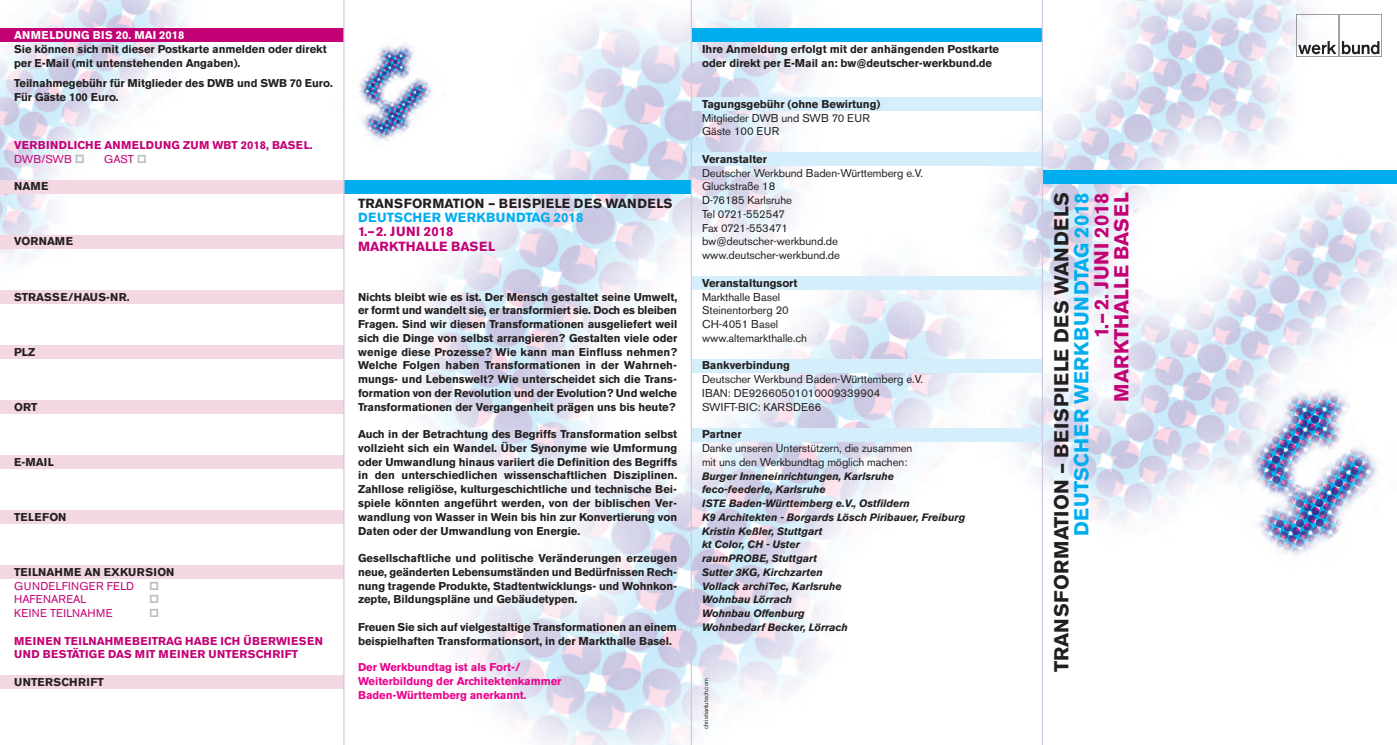
<style>
.page{position:relative;width:1397px;height:745px;background:#fff}
.page>*{position:absolute;margin:0;border:0;box-sizing:border-box;transform-origin:0 0}
.t1{font:700 20px "Akzidenz Grotesk BE";letter-spacing:.02em;color:#231f20}
.t2{font:700 20px/20px "Akzidenz Grotesk BE";color:#c30175;text-align:right}
.t3{font:700 20px "Akzidenz Grotesk BE";letter-spacing:.01em;color:#00aeef}
.t4{font:700 13.12px "Akzidenz Grotesk BE";letter-spacing:.02em;color:#231f20}
.t5{font:700 13.12px/14.1px "Akzidenz Grotesk BE";color:#c30175}
.t6{font:700 13.12px "Akzidenz Grotesk BE";letter-spacing:.02em;color:#00aeef}
.t7{font:700 11.25px/13.8px "Akzidenz Grotesk BE";letter-spacing:-.005em;color:#231f20}
.t8{font:11.25px/13.8px "Akzidenz Grotesk BE";letter-spacing:-.005em;color:#231f20}
.t9{font:700 11.25px/13.8px "Akzidenz Grotesk BE";letter-spacing:.04em;color:#c30175}
.t10{font:700 11.25px/13.8px "Akzidenz Grotesk BE";letter-spacing:-.005em;color:#ed028c}
.t11{font:11.25px/13.8px "Akzidenz Grotesk BE";letter-spacing:.02em;color:#c30175}
.t12{font:700 11.25px "Akzidenz Grotesk BE";letter-spacing:.01em;color:#fff}
.t13{font:700 11.25px "Akzidenz Grotesk BE";letter-spacing:.02em;color:#231f20}
.t14{font:700 11.25px "Akzidenz Grotesk BE";letter-spacing:.04em;color:#231f20}
.t15{font:italic 700 10.62px/13.8px "Akzidenz Grotesk BE";letter-spacing:-.01em;color:#231f20}
.t16{font:6.25px "Akzidenz Grotesk BE";color:#231f20}
</style>
<div class="page">
<img style="left:0;top:0;width:236px;height:304px">
<img style="left:312px;top:0;width:583px;height:744px">
<img style="left:1042px;top:0;width:354px;height:577px">
<img style="left:895px;top:130px;width:146px;height:354px">
<div style="left:691px;top:28px;width:351px;height:14px;background:#00aeef"></div>
<div style="left:691px;top:97px;width:351px;height:14px;background:#d4effb"></div>
<div style="left:691px;top:152px;width:351px;height:14px;background:#d4effb"></div>
<div style="left:691px;top:276px;width:351px;height:14px;background:#d4effb"></div>
<div style="left:691px;top:358px;width:351px;height:14px;background:#d4effb"></div>
<div style="left:691px;top:427px;width:351px;height:14px;background:#d4effb"></div>
<svg style="left:1295px;top:14px;width:86px;height:43px"></svg>
<div style="left:0;top:28px;width:344px;height:14px;background:#c30175"></div>
<div style="left:0;top:180px;width:344px;height:13px;background:#f3d8e4"></div>
<div style="left:0;top:235px;width:344px;height:13px;background:#f3d8e4"></div>
<div style="left:0;top:290px;width:344px;height:13px;background:#f3d8e4"></div>
<div style="left:0;top:345px;width:344px;height:13px;background:#f3d8e4"></div>
<div style="left:0;top:400px;width:344px;height:13px;background:#f3d8e4"></div>
<div style="left:0;top:455px;width:344px;height:13px;background:#f3d8e4"></div>
<div style="left:0;top:510px;width:344px;height:13px;background:#f3d8e4"></div>
<div style="left:0;top:565px;width:344px;height:13px;background:#f3d8e4"></div>
<div style="left:0;top:675px;width:344px;height:13px;background:#f3d8e4"></div>
<div style="left:344px;top:180px;width:347px;height:13px;background:#00aeef"></div>
<div style="left:1042px;top:170px;width:354px;height:14px;background:#00aeef"></div>
<img style="left:1287px;top:576px;width:29px;height:1px">
<img style="left:1196px;top:361px;width:200px;height:215px">
<img style="left:327px;top:29px;width:128px;height:128px">
<hr style="left:343px;top:0;width:1px;height:744px;background:#cdcbe2">
<hr style="left:690px;top:0;width:2px;height:744px;background:#cdcbe2">
<hr style="left:1041px;top:0;width:1px;height:744px;background:#cdcbe2">
<svg style="left:76px;top:155px;width:8px;height:8px"></svg>
<svg style="left:138px;top:155px;width:8px;height:8px"></svg>
<p class="t12" style="left:14px;top:31px;width:172px">ANMELDUNG BIS 20. MAI 2018</p>
<p class="t7" style="left:14px;top:43px;width:314px">Sie können sich mit dieser Postkarte anmelden oder direkt per E-Mail (mit untenstehenden Angaben).</p>
<p class="t7" style="left:14px;top:77px;width:320px">Teilnahmegebühr für Mitglieder des DWB und SWB 70 Euro.<br>Für Gäste 100 Euro.</p>
<p class="t9" style="left:14px;top:139px;width:300px">VERBINDLICHE ANMELDUNG ZUM WBT 2018, BASEL.</p>
<p class="t11" style="left:14px;top:153px;width:59px">DWB/SWB</p>
<p class="t11" style="left:104px;top:153px;width:31px">GAST</p>
<p class="t7" style="left:14px;top:180px;width:36px">NAME</p>
<p class="t7" style="left:14px;top:235px;width:60px">VORNAME</p>
<p class="t7" style="left:14px;top:290px;width:117px">STRASSE/HAUS-NR.</p>
<p class="t7" style="left:14px;top:345px;width:23px">PLZ</p>
<p class="t7" style="left:14px;top:400px;width:25px">ORT</p>
<p class="t7" style="left:14px;top:455px;width:41px">E-MAIL</p>
<p class="t7" style="left:14px;top:510px;width:54px">TELEFON</p>
<p class="t13" style="left:14px;top:567px;width:162px">TEILNAHME AN EXKURSION</p>
<p class="t11" style="left:14px;top:579px;width:121px">GUNDELFINGER FELD<br>HAFENAREAL<br>KEINE TEILNAHME</p>
<p class="t9" style="left:14px;top:634px;width:310px">MEINEN TEILNAHMEBEITRAG HABE ICH ÜBERWIESEN<br>UND BESTÄTIGE DAS MIT MEINER UNTERSCHRIFT</p>
<p class="t14" style="left:14px;top:677px;width:91px">UNTERSCHRIFT</p>
<p class="t4" style="left:358px;top:198px;width:316px">TRANSFORMATION – BEISPIELE DES WANDELS</p>
<p class="t6" style="left:358px;top:212px;width:227px">DEUTSCHER WERKBUNDTAG 2018</p>
<p class="t5" style="left:358px;top:225px;width:139px">1.–2. JUNI 2018<br>MARKTHALLE BASEL</p>
<p class="t7" style="left:358px;top:290px;width:320px;text-align:justify">Nichts bleibt wie es ist. Der Mensch gestaltet seine Umwelt, er formt und wandelt sie, er transformiert sie. Doch es bleiben Fragen. Sind wir diesen Transformationen ausgeliefert weil sich die Dinge von selbst arrangieren? Gestalten viele oder wenige diese Prozesse? Wie kann man Einfluss nehmen?<br>Welche Folgen haben Transformationen in der Wahrneh&shy;mungs- und Lebenswelt? Wie unterscheidet sich die Trans&shy;formation von der Revolution und der Evolution? Und welche Transformationen der Vergangenheit prägen uns bis heute?</p>
<p class="t7" style="left:358px;top:428px;width:321px;text-align:justify">Auch in der Betrachtung des Begriffs Transformation selbst vollzieht sich ein Wandel. Über Synonyme wie Umformung oder Umwandlung hinaus variiert die Definition des Begriffs in den unterschiedlichen wissenschaftlichen Disziplinen.<br>Zahllose religiöse, kulturgeschichtliche und technische Bei&shy;spiele könnten angeführt werden, von der biblischen Ver&shy;wandlung von Wasser in Wein bis hin zur Konvertierung von Daten oder der Umwandlung von Energie.</p>
<p class="t7" style="left:358px;top:551px;width:320px;text-align:justify">Gesellschaftliche und politische Veränderungen erzeugen neue, geänderten Lebensumständen und Bedürfnissen Rech&shy;nung tragende Produkte, Stadtentwicklungs- und Wohnkon&shy;zepte, Bildungspläne und Gebäudetypen.</p>
<p class="t7" style="left:358px;top:620px;width:320px">Freuen Sie sich auf vielgestaltige Transformationen an einem beispielhaften Transformationsort, in der Markthalle Basel.</p>
<p class="t10" style="left:358px;top:660px;width:205px">Der Werkbundtag ist als Fort-/<br>Weiterbildung der Architektenkammer<br>Baden-Württemberg anerkannt.</p>
<p class="t7" style="left:702px;top:43px;width:298px">Ihre Anmeldung erfolgt mit der anhängenden Postkarte oder direkt per E-Mail an: bw@deutscher-werkbund.de</p>
<p class="t7" style="left:702px;top:98px;width:180px">Tagungsgebühr (ohne Bewirtung)</p>
<p class="t8" style="left:702px;top:112px;width:169px">Mitglieder DWB und SWB 70 EUR<br>Gäste 100 EUR</p>
<p class="t7" style="left:702px;top:153px;width:66px">Veranstalter</p>
<p class="t8" style="left:702px;top:167px;width:222px">Deutscher Werkbund Baden-Württemberg e.V.<br>Gluckstraße 18<br>D-76185 Karlsruhe<br>Tel 0721-552547<br>Fax 0721-553471 bw@deutscher-werkbund.de www.deutscher-werkbund.de</p>
<p class="t7" style="left:702px;top:276px;width:97px">Veranstaltungsort</p>
<p class="t8" style="left:702px;top:291px;width:106px">Markthalle Basel<br>Steinentorberg 20<br>CH-4051 Basel www.altemarkthalle.ch</p>
<p class="t7" style="left:702px;top:359px;width:89px">Bankverbindung</p>
<p class="t8" style="left:702px;top:373px;width:222px">Deutscher Werkbund Baden-Württemberg e.V.<br>IBAN: DE92660501010009339904<br>SWIFT-BIC: KARSDE66</p>
<p class="t7" style="left:702px;top:428px;width:41px">Partner</p>
<p class="t8" style="left:702px;top:442px;width:212px">Danke unseren Unterstützern, die zusammen mit uns den Werkbundtag möglich machen:</p>
<p class="t15" style="left:702px;top:469px;width:265px">Burger Inneneinrichtungen, Karlsruhe feco-feederle, Karlsruhe<br>ISTE Baden-Württemberg e.V., Ostfildern<br>K9 Architekten - Borgards Lösch Piribauer, Freiburg<br>Kristin Keßler, Stuttgart<br>kt Color, CH - Uster<br>raumPROBE, Stuttgart<br>Sutter 3KG, Kirchzarten<br>Vollack archiTec, Karlsruhe<br>Wohnbau Lörrach<br>Wohnbau Offenburg<br>Wohnbedarf Becker, Lörrach</p>
<p class="t16" style="left:703px;top:728px;width:52px;rotate:-90deg">christianlutsch.com</p>
<h1 class="t1" style="left:1053px;top:671px;width:481px;rotate:-90deg">TRANSFORMATION – BEISPIELE DES WANDELS</h1>
<h1 class="t3" style="left:1073px;top:535px;width:345px;rotate:-90deg">DEUTSCHER WERKBUNDTAG 2018</h1>
<h1 class="t2" style="left:1092px;top:401px;width:211px;rotate:-90deg">1.–2. JUNI 2018<br>MARKTHALLE BASEL</h1>
</div>
